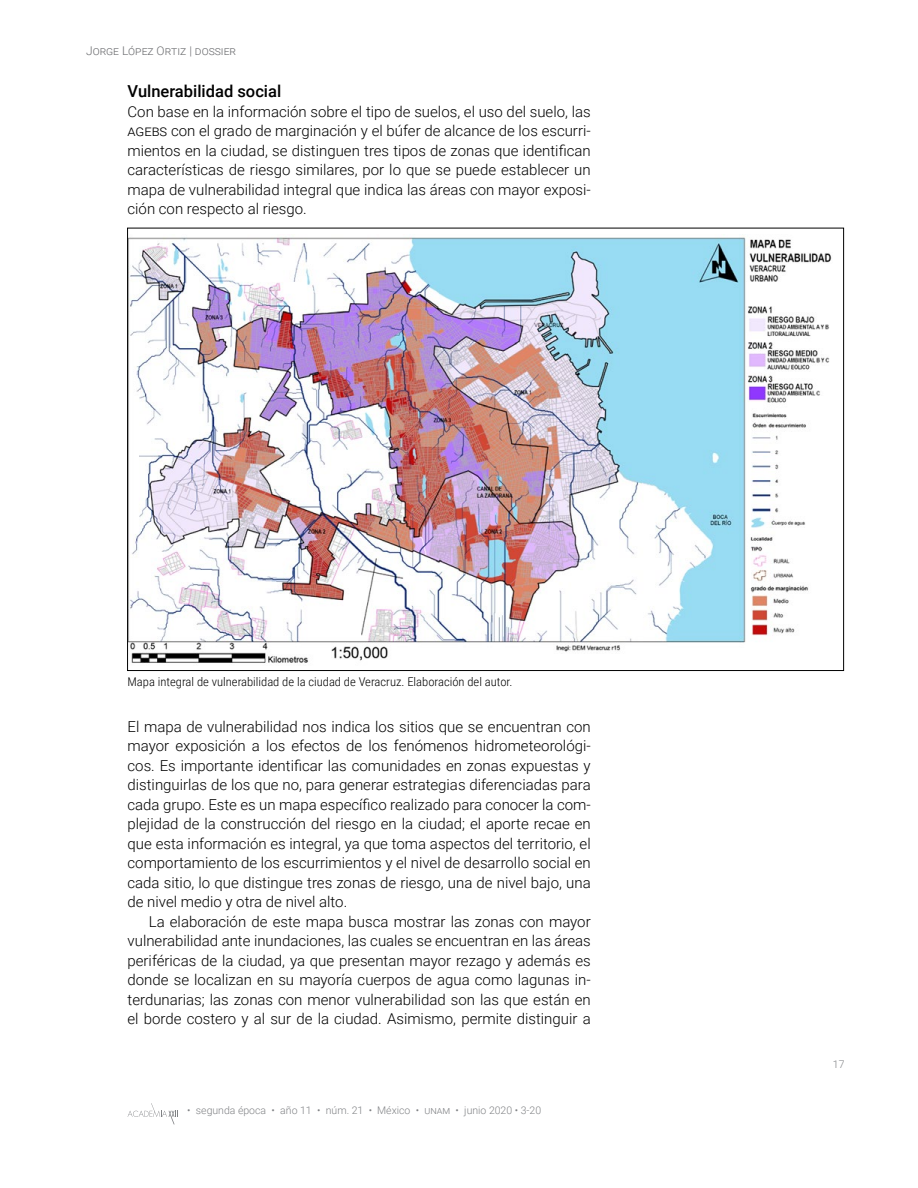
<style>
.page{position:relative;width:918px;height:1188px;background:#fff}
.page>*{position:absolute;margin:0;border:0;box-sizing:border-box;transform-origin:0 0}
.t1{font:500 16.5px "Roboto";color:#000}
.t2{font:300 15px/19.5px "Roboto";color:#000;text-align:justify}
.t3{font:300 12px "Roboto Condensed";color:#000;scale:1.05 1}
.t4{font:300 12px "Roboto";color:#6d6e71}
.t5{font:300 10.5px "Roboto";color:#808285}
</style>
<div class="page">
<svg style="left:128px;top:1103px;width:50px;height:21px"></svg>
<img style="left:129px;top:237px;width:703px;height:426px">
<p class="t4" style="left:86px;top:43px;width:152px">Jorge López Ortiz | dossier</p>
<p class="t1" style="left:128px;top:80px;width:155px">Vulnerabilidad social</p>
<p class="t2" style="left:128px;top:101px;width:465px">Con base en la información sobre el tipo de suelos, el uso del suelo, las agebs con el grado de marginación y el búfer de alcance de los escurri&shy;mientos en la ciudad, se distinguen tres tipos de zonas que identifican características de riesgo similares, por lo que se puede establecer un mapa de vulnerabilidad integral que indica las áreas con mayor exposi&shy;ción con respecto al riesgo.</p>
<p class="t3" style="left:128px;top:673px;width:368px">Mapa integral de vulnerabilidad de la ciudad de Veracruz. Elaboración del autor.</p>
<p class="t2" style="left:128px;top:716px;width:465px">El mapa de vulnerabilidad nos indica los sitios que se encuentran con mayor exposición a los efectos de los fenómenos hidrometeorológi&shy;cos. Es importante identificar las comunidades en zonas expuestas y distinguirlas de los que no, para generar estrategias diferenciadas para cada grupo. Este es un mapa específico realizado para conocer la com&shy;plejidad de la construcción del riesgo en la ciudad; el aporte recae en que esta información es integral, ya que toma aspectos del territorio, el comportamiento de los escurrimientos y el nivel de desarrollo social en cada sitio, lo que distingue tres zonas de riesgo, una de nivel bajo, una de nivel medio y otra de nivel alto.</p>
<p class="t2" style="left:128px;top:911px;width:465px;text-indent:21px">La elaboración de este mapa busca mostrar las zonas con mayor vulnerabilidad ante inundaciones, las cuales se encuentran en las áreas periféricas de la ciudad, ya que presentan mayor rezago y además es donde se localizan en su mayoría cuerpos de agua como lagunas in&shy;terdunarias; las zonas con menor vulnerabilidad son las que están en el borde costero y al sur de la ciudad. Asimismo, permite distinguir a</p>
<p class="t5" style="left:187px;top:1103px;width:356px">• segunda época • año 11 • núm. 21 • México • unam • junio 2020 • 3-20</p>
<p class="t5" style="left:833px;top:1057px;width:13px">17</p>
</div>
